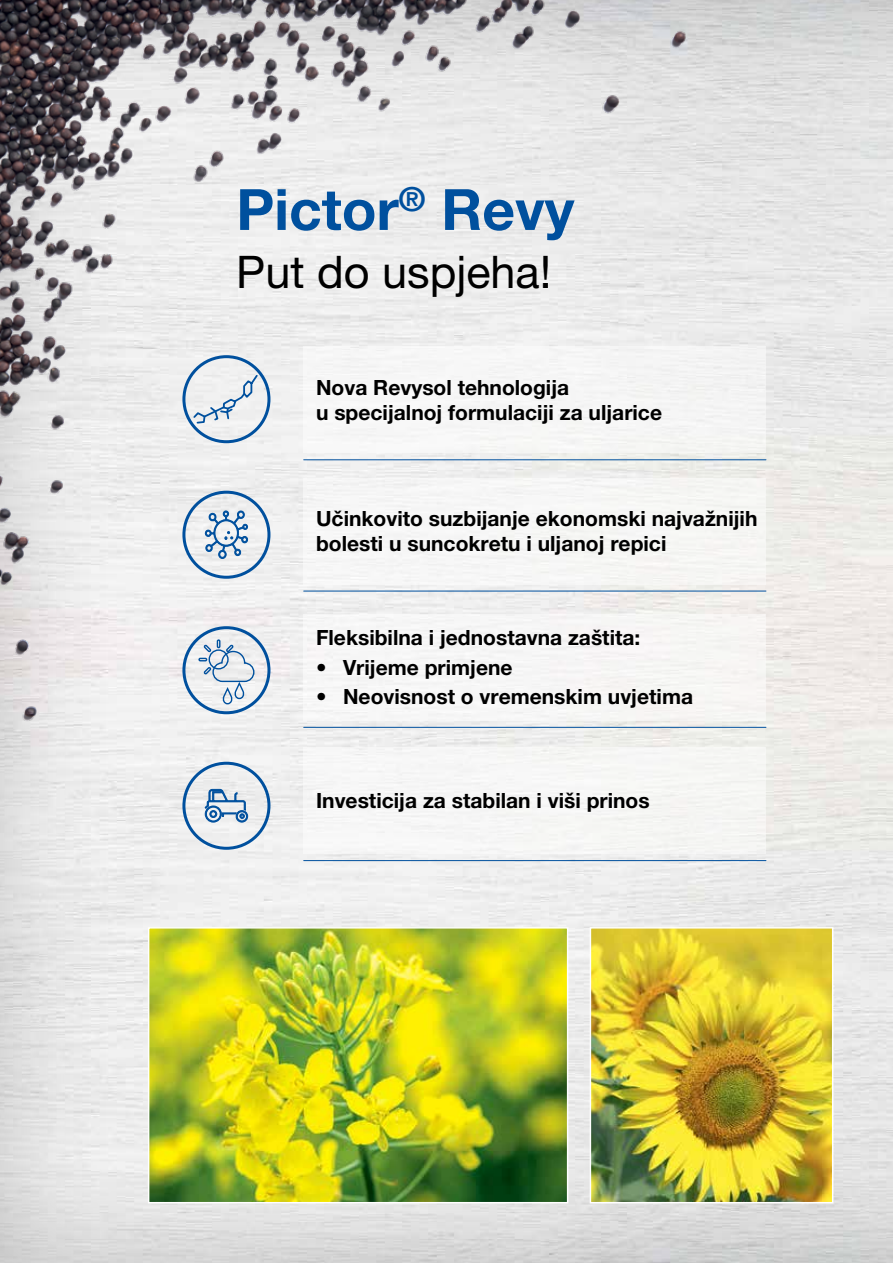
<style>
.page{position:relative;width:893px;height:1263px;background:#fff}
.page>*{position:absolute;margin:0;border:0;box-sizing:border-box;transform-origin:0 0}
.t1{font:700 57px "Helvetica Neue LT Pro";color:#00509e}
.t2{font:45px "Helvetica Neue LT Pro";color:#000}
.t3{font:700 21px/25.2px "Helvetica Neue LT Pro";color:#000}
.s1{font-weight:300}
</style>
<div class="page">
<div style="left:0;top:0;width:893px;height:1263px;background:#000;opacity:.75"></div>
<img style="left:0;top:0;width:756px;height:859px">
<hr style="left:304px;top:459px;width:462px;height:1px;background:#00509e">
<hr style="left:304px;top:591px;width:462px;height:1px;background:#00509e">
<hr style="left:304px;top:727px;width:462px;height:1px;background:#00509e">
<hr style="left:304px;top:860px;width:462px;height:1px;background:#00509e">
<div style="left:303px;top:347px;width:463px;height:106px;background:#f6f6f6"></div>
<div style="left:303px;top:478px;width:463px;height:106px;background:#f6f6f5"></div>
<div style="left:303px;top:614px;width:463px;height:106px;background:#f6f6f5"></div>
<div style="left:303px;top:747px;width:463px;height:107px;background:#f6f6f5"></div>
<div style="left:182px;top:626px;width:88px;height:88px;border:3px solid #00509e;border-radius:50%"></div>
<div style="left:182px;top:491px;width:88px;height:88px;border:3px solid #00509e;border-radius:50%"></div>
<svg style="left:205px;top:510px;width:44px;height:49px"></svg>
<div style="left:182px;top:762px;width:88px;height:88px;border:3px solid #00509e;border-radius:50%"></div>
<svg style="left:204px;top:789px;width:44px;height:34px"></svg>
<div style="left:182px;top:355px;width:88px;height:88px;border:3px solid #00509e;border-radius:50%"></div>
<svg style="left:192px;top:373px;width:67px;height:52px"></svg>
<img style="left:151px;top:930px;width:414px;height:270px">
<div style="left:148px;top:927px;width:420px;height:276px;border:2px solid #fff"></div>
<img style="left:593px;top:930px;width:237px;height:270px">
<div style="left:590px;top:927px;width:243px;height:276px;border:2px solid #fff"></div>
<svg style="left:198px;top:639px;width:57px;height:66px"></svg>
<h1 class="t1" style="left:236px;top:174px;width:340px">Pictor<sup>®</sup> Revy</h1>
<h2 class="t2" style="left:236px;top:246px;width:317px">Put do uspjeha!</h2>
<p class="t3" style="left:316px;top:374px;width:347px">Nova Revysol tehnologija<br>u specijalnoj formulaciji za uljarice</p>
<p class="t3" style="left:316px;top:505px;width:443px">Učinkovito suzbijanje ekonomski najvažnijih bolesti u suncokretu i uljanoj repici</p>
<p class="t3" style="left:316px;top:625px;width:326px">Fleksibilna i jednostavna zaštita:</p>
<p class="t3" style="left:316px;top:654px;width:198px"><span class="s1">•</span> Vrijeme primjene</p>
<p class="t3" style="left:316px;top:684px;width:378px"><span class="s1">•</span> Neovisnost o vremenskim uvjetima</p>
<p class="t3" style="left:316px;top:788px;width:335px">Investicija za stabilan i viši prinos</p>
</div>
